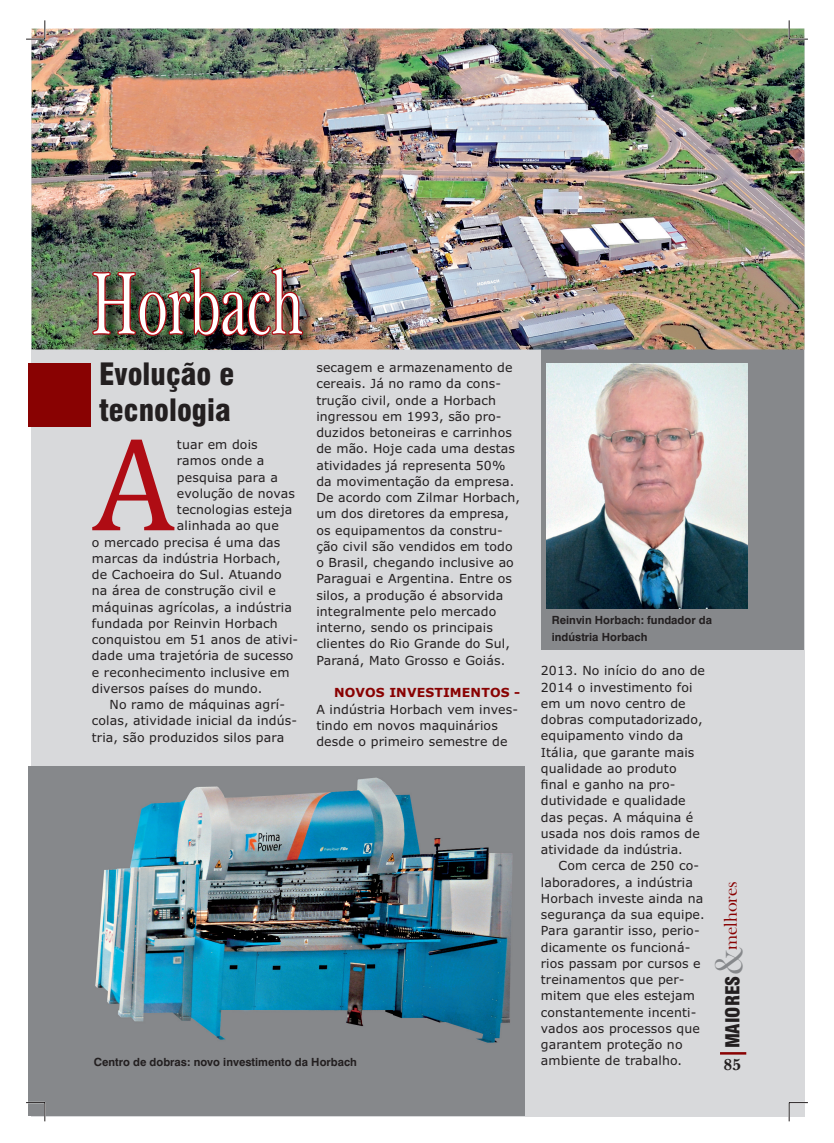
<style>
.page{position:relative;width:834px;height:1143px;background:#fff}
.page>*{position:absolute;margin:0;border:0;box-sizing:border-box;transform-origin:0 0}
.t1{font:134.38px "Cambria";color:#af0c14}
.t2{font:90px "Baskerville BT";color:#fff;scale:.6 1}
.t3{font:900 condensed 30px/36px "Swiss 721 BT";color:#231f20}
.t4{font:900 condensed 18.75px "Swiss 721 BT";color:#231f20}
.t5{font:18.75px "Bask Old Face";color:#890202}
.t6{font:700 16.25px "Baskerville BT";color:#231f20}
.t7{font:12.5px/16.2px "Verdana";letter-spacing:.01em;color:#231f20}
.t8{font:700 12.5px "Verdana";letter-spacing:.01em;color:#890202}
.t9{font:700 11.25px/16.9px "Swiss 721 BT";color:#231f20}
.s1{color:#af0c14}
.s2{font-family:"Bask Old Face";font-weight:400;font-stretch:normal;font-size:40px;color:#86888b}
</style>
<div class="page">
<div style="left:31px;top:39px;width:773px;height:1077px;background:#d8d9db"></div>
<div style="left:28px;top:766px;width:496px;height:349px;background:#86888b"></div>
<div style="left:541px;top:341px;width:262px;height:308px;background:#86888b"></div>
<hr style="left:720px;top:1052px;width:26px;height:2px;background:#890202">
<div style="left:28px;top:363px;width:63px;height:64px;background:#890202"></div>
<img style="left:32px;top:28px;width:772px;height:321px">
<img style="left:94px;top:269px;width:224px;height:81px">
<img style="left:95px;top:777px;width:418px;height:266px">
<img style="left:547px;top:363px;width:201px;height:245px">
<svg style="left:26px;top:20px;width:20px;height:20px"></svg>
<svg style="left:26px;top:1101px;width:20px;height:20px"></svg>
<svg style="left:788px;top:20px;width:20px;height:20px"></svg>
<svg style="left:788px;top:1101px;width:20px;height:20px"></svg>
<h2 class="t2" style="left:90px;top:269px;width:357px"><span class="s1">H</span>orbach</h2>
<h3 class="t3" style="left:99px;top:359px;width:137px">Evolução e tecnologia</h3>
<h1 class="t1" style="left:92px;top:405px;width:85px">A</h1>
<p class="t7" style="left:177px;top:437px;width:82px">tuar em dois</p>
<p class="t7" style="left:177px;top:453px;width:89px">ramos onde a</p>
<p class="t7" style="left:177px;top:470px;width:102px">pesquisa para a</p>
<p class="t7" style="left:177px;top:486px;width:119px">evolução de novas</p>
<p class="t7" style="left:177px;top:502px;width:117px">tecnologias esteja</p>
<p class="t7" style="left:177px;top:518px;width:103px">alinhada ao que</p>
<p class="t7" style="left:92px;top:535px;width:190px">o mercado precisa é uma das</p>
<p class="t7" style="left:92px;top:551px;width:190px">marcas da indústria Horbach,</p>
<p class="t7" style="left:92px;top:567px;width:191px">de Cachoeira do Sul. Atuando</p>
<p class="t7" style="left:92px;top:583px;width:185px">na área de construção civil e</p>
<p class="t7" style="left:92px;top:600px;width:202px">máquinas agrícolas, a indústria</p>
<p class="t7" style="left:92px;top:616px;width:187px">fundada por Reinvin Horbach</p>
<p class="t7" style="left:92px;top:632px;width:208px">conquistou em 51 anos de ativi-</p>
<p class="t7" style="left:92px;top:648px;width:203px">dade uma trajetória de sucesso</p>
<p class="t7" style="left:92px;top:665px;width:199px">e reconhecimento inclusive em</p>
<p class="t7" style="left:92px;top:681px;width:172px">diversos países do mundo.</p>
<p class="t7" style="left:110px;top:697px;width:177px">No ramo de máquinas agrí-</p>
<p class="t7" style="left:92px;top:713px;width:207px">colas, atividade inicial da indús-</p>
<p class="t7" style="left:92px;top:730px;width:194px">tria, são produzidos silos para</p>
<p class="t7" style="left:316px;top:360px;width:205px">secagem e armazenamento de cereais. Já no ramo da cons&shy;trução civil, onde a Horbach ingressou em 1993, são pro&shy;duzidos betoneiras e carrinhos de mão. Hoje cada uma destas atividades já representa 50% da movimentação da empresa.<br>De acordo com Zilmar Horbach, um dos diretores da empresa, os equipamentos da constru&shy;ção civil são vendidos em todo o Brasil, chegando inclusive ao<br>Paraguai e Argentina. Entre os silos, a produção é absorvida integralmente pelo mercado interno, sendo os principais clientes do Rio Grande do Sul,<br>Paraná, Mato Grosso e Goiás.</p>
<p class="t8" style="left:334px;top:687px;width:188px">NOVOS INVESTIMENTOS -</p>
<p class="t7" style="left:316px;top:702px;width:203px">A indústria Horbach vem inves&shy;tindo em novos maquinários desde o primeiro semestre de</p>
<p class="t9" style="left:94px;top:1054px;width:265px">Centro de dobras: novo investimento da Horbach</p>
<p class="t9" style="left:552px;top:613px;width:162px">Reinvin Horbach: fundador da indústria Horbach</p>
<p class="t7" style="left:541px;top:663px;width:166px">2013. No início do ano de<br>2014 o investimento foi em um novo centro de dobras computadorizado, equipamento vindo da<br>Itália, que garante mais qualidade ao produto final e ganho na pro&shy;dutividade e qualidade das peças. A máquina é usada nos dois ramos de atividade da indústria.</p>
<p class="t7" style="left:541px;top:858px;width:165px;text-indent:18px">Com cerca de 250 co&shy;laboradores, a indústria<br>Horbach investe ainda na segurança da sua equipe.<br>Para garantir isso, perio&shy;dicamente os funcioná&shy;rios passam por cursos e treinamentos que per&shy;mitem que eles estejam constantemente incenti&shy;vados aos processos que garantem proteção no ambiente de trabalho.</p>
<h3 class="t5" style="left:724px;top:950px;width:71px;rotate:-90deg">melhores</h3>
<h3 class="t4" style="left:725px;top:1048px;width:103px;rotate:-90deg">MAIORES<span class="s2">&amp;</span></h3>
<h3 class="t6" style="left:723px;top:1058px;width:19px">85</h3>
</div>
